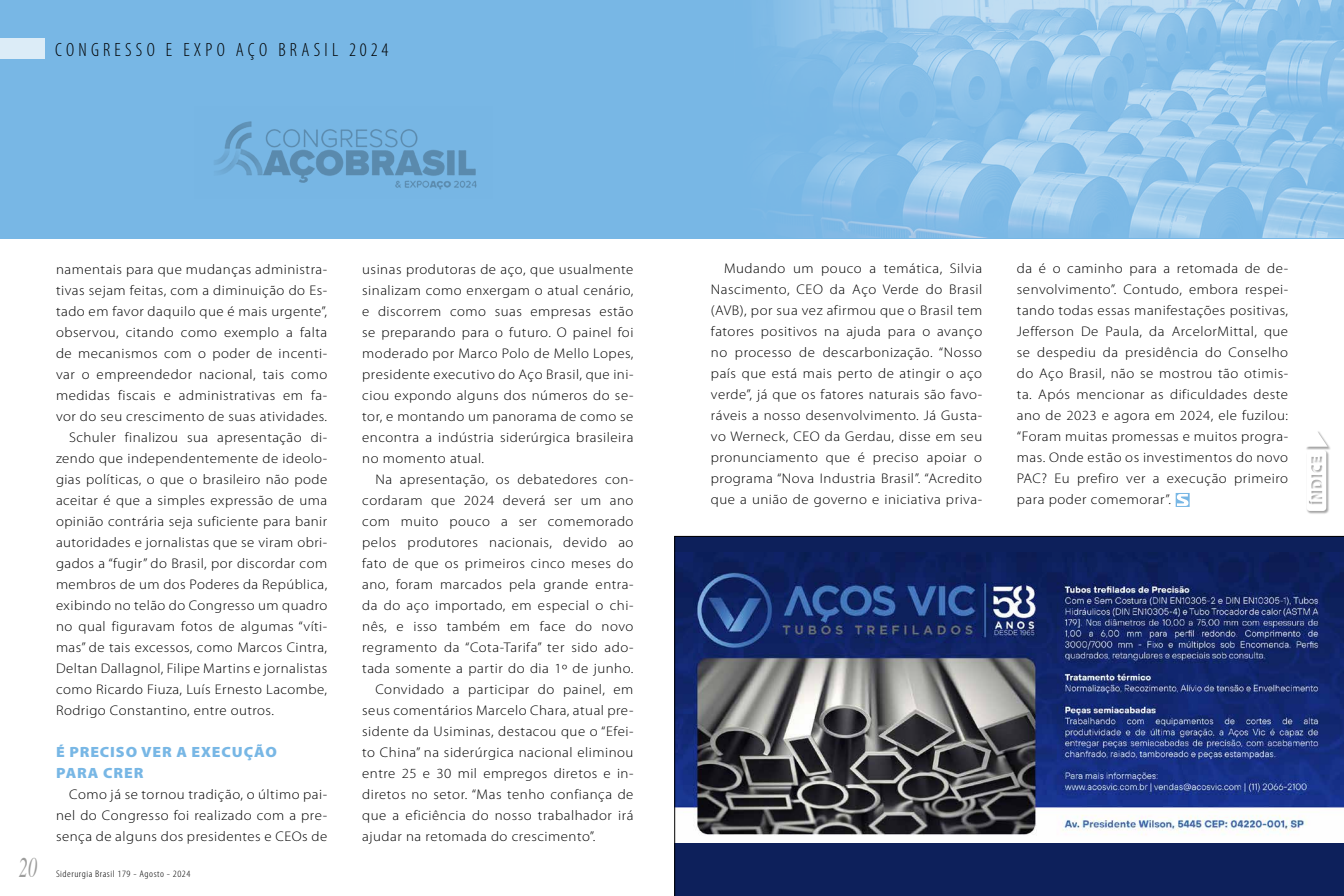
<style>
.page{position:relative;width:1344px;height:896px;background:#fff}
.page>*{position:absolute;margin:0;border:0;box-sizing:border-box;transform-origin:0 0}
.t1{font:italic 28px "Times";color:#9d9d9c;scale:.65 1}
.t2{font:300 condensed 19.25px "Myriad Pro";letter-spacing:.22em;color:#000}
.t3{font:900 14.88px/21px "Myriad Pro";letter-spacing:.055em;color:#78b7e5;scale:1.06 1}
.t4{font:300 14px/21px "Myriad Pro";letter-spacing:.035em;color:#000;text-align:justify;scale:1.06 1}
.t5{font:300 condensed 9.62px "Myriad Pro";letter-spacing:.05em;color:#000;scale:1.15 1}
</style>
<div class="page">
<div style="left:0;top:0;width:1344px;height:238px;background:#78b7e5"></div>
<div style="left:0;top:38px;width:45px;height:21px;background:#dcecf7"></div>
<img style="left:214px;top:121px;width:263px;height:69px">
<svg style="left:1176px;top:493px;width:14px;height:14px"></svg>
<img style="left:774px;top:0;width:570px;height:238px">
<svg style="left:674px;top:536px;width:670px;height:360px;background:#394772"></svg>
<div style="left:1305px;top:430px;width:26px;height:20px;background:#000;opacity:.35"></div>
<div style="left:1307px;top:450px;width:23px;height:65px;background:#000;opacity:.35"></div>
<svg style="left:1305px;top:430px;width:23px;height:81px"></svg>
<h2 class="t2" style="left:55px;top:39px;width:335px">CONGRESSO E EXPO AÇO BRASIL 2024</h2>
<h1 class="t1" style="left:19px;top:844px;width:29px">20</h1>
<p class="t4" style="left:56px;top:259px;width:257px">namentais para que mudanças administra-</p>
<p class="t4" style="left:56px;top:280px;width:257px">tivas sejam feitas, com a diminuição do Es-</p>
<p class="t4" style="left:56px;top:301px;width:257px">tado em favor daquilo que é mais urgente”,</p>
<p class="t4" style="left:56px;top:322px;width:257px">observou, citando como exemplo a falta</p>
<p class="t4" style="left:56px;top:343px;width:257px">de mecanismos com o poder de incenti-</p>
<p class="t4" style="left:56px;top:364px;width:257px">var o empreendedor nacional, tais como</p>
<p class="t4" style="left:56px;top:385px;width:257px">medidas fiscais e administrativas em fa-</p>
<p class="t4" style="left:56px;top:406px;width:257px">vor do seu crescimento de suas atividades.</p>
<p class="t4" style="left:69px;top:427px;width:245px">Schuler finalizou sua apresentação di-</p>
<p class="t4" style="left:56px;top:448px;width:257px">zendo que independentemente de ideolo-</p>
<p class="t4" style="left:56px;top:469px;width:257px">gias políticas, o que o brasileiro não pode</p>
<p class="t4" style="left:56px;top:490px;width:257px">aceitar é que a simples expressão de uma</p>
<p class="t4" style="left:56px;top:511px;width:257px">opinião contrária seja suficiente para banir</p>
<p class="t4" style="left:56px;top:532px;width:257px">autoridades e jornalistas que se viram obri-</p>
<p class="t4" style="left:56px;top:553px;width:257px">gados a “fugir” do Brasil, por discordar com</p>
<p class="t4" style="left:56px;top:574px;width:257px">membros de um dos Poderes da República,</p>
<p class="t4" style="left:56px;top:595px;width:257px">exibindo no telão do Congresso um quadro</p>
<p class="t4" style="left:56px;top:616px;width:257px">no qual figuravam fotos de algumas “víti-</p>
<p class="t4" style="left:56px;top:637px;width:257px">mas” de tais excessos, como Marcos Cintra,</p>
<p class="t4" style="left:56px;top:658px;width:257px">Deltan Dallagnol, Filipe Martins e jornalistas</p>
<p class="t4" style="left:56px;top:679px;width:257px">como Ricardo Fiuza, Luís Ernesto Lacombe,</p>
<p class="t4" style="left:56px;top:700px;width:207px">Rodrigo Constantino, entre outros.</p>
<p class="t3" style="left:56px;top:741px;width:210px">É PRECISO VER A EXECUÇÃO<br>PARA CRER</p>
<p class="t4" style="left:56px;top:784px;width:257px;text-indent:13px">Como já se tornou tradição, o último pai&shy;nel do Congresso foi realizado com a pre&shy;sença de alguns dos presidentes e CEOs de</p>
<p class="t5" style="left:56px;top:869px;width:118px">Siderurgia Brasil 179 - Agosto - 2024</p>
<p class="t4" style="left:362px;top:259px;width:257px">usinas produtoras de aço, que usualmente sinalizam como enxergam o atual cenário, e discorrem como suas empresas estão se preparando para o futuro. O painel foi moderado por Marco Polo de Mello Lopes, presidente executivo do Aço Brasil, que ini&shy;ciou expondo alguns dos números do se&shy;tor, e montando um panorama de como se encontra a indústria siderúrgica brasileira no momento atual.</p>
<p class="t4" style="left:375px;top:469px;width:245px">Na apresentação, os debatedores con-</p>
<p class="t4" style="left:362px;top:490px;width:257px">cordaram que 2024 deverá ser um ano</p>
<p class="t4" style="left:362px;top:511px;width:257px">com muito pouco a ser comemorado</p>
<p class="t4" style="left:362px;top:532px;width:257px">pelos produtores nacionais, devido ao</p>
<p class="t4" style="left:362px;top:553px;width:257px">fato de que os primeiros cinco meses do</p>
<p class="t4" style="left:362px;top:574px;width:257px">ano, foram marcados pela grande entra-</p>
<p class="t4" style="left:362px;top:595px;width:257px">da do aço importado, em especial o chi-</p>
<p class="t4" style="left:362px;top:616px;width:257px">nês, e isso também em face do novo</p>
<p class="t4" style="left:362px;top:637px;width:257px">regramento da “Cota-Tarifa” ter sido ado-</p>
<p class="t4" style="left:362px;top:658px;width:257px">tada somente a partir do dia 1º de junho.</p>
<p class="t4" style="left:375px;top:679px;width:245px">Convidado a participar do painel, em</p>
<p class="t4" style="left:362px;top:700px;width:257px">seus comentários Marcelo Chara, atual pre-</p>
<p class="t4" style="left:362px;top:721px;width:257px">sidente da Usiminas, destacou que o “Efei-</p>
<p class="t4" style="left:362px;top:742px;width:257px">to China” na siderúrgica nacional eliminou</p>
<p class="t4" style="left:362px;top:763px;width:257px">entre 25 e 30 mil empregos diretos e in-</p>
<p class="t4" style="left:362px;top:784px;width:257px">diretos no setor. “Mas tenho confiança de</p>
<p class="t4" style="left:362px;top:805px;width:257px">que a eficiência do nosso trabalhador irá</p>
<p class="t4" style="left:362px;top:826px;width:222px">ajudar na retomada do crescimento”.</p>
<p class="t4" style="left:711px;top:258px;width:257px;text-indent:13px">Mudando um pouco a temática, Silvia Nascimento, CEO da Aço Verde do Brasil (AVB), por sua vez afirmou que o Brasil tem fatores positivos na ajuda para o avanço no processo de descarbonização. “Nosso país que está mais perto de atingir o aço verde”, já que os fatores naturais são favo&shy;ráveis a nosso desenvolvimento. Já Gusta&shy;vo Werneck, CEO da Gerdau, disse em seu pronunciamento que é preciso apoiar o programa “Nova Industria Brasil”. “Acredito que a união de governo e iniciativa priva-</p>
<p class="t4" style="left:1017px;top:258px;width:257px">da é o caminho para a retomada de de&shy;senvolvimento”. Contudo, embora respei&shy;tando todas essas manifestações positivas, Jefferson De Paula, da ArcelorMittal, que se despediu da presidência do Conselho do Aço Brasil, não se mostrou tão otimis&shy;ta. Após mencionar as dificuldades deste ano de 2023 e agora em 2024, ele fuzilou: “Foram muitas promessas e muitos progra&shy;mas. Onde estão os investimentos do novo PAC? Eu prefiro ver a execução primeiro para poder comemorar”.</p>
</div>
